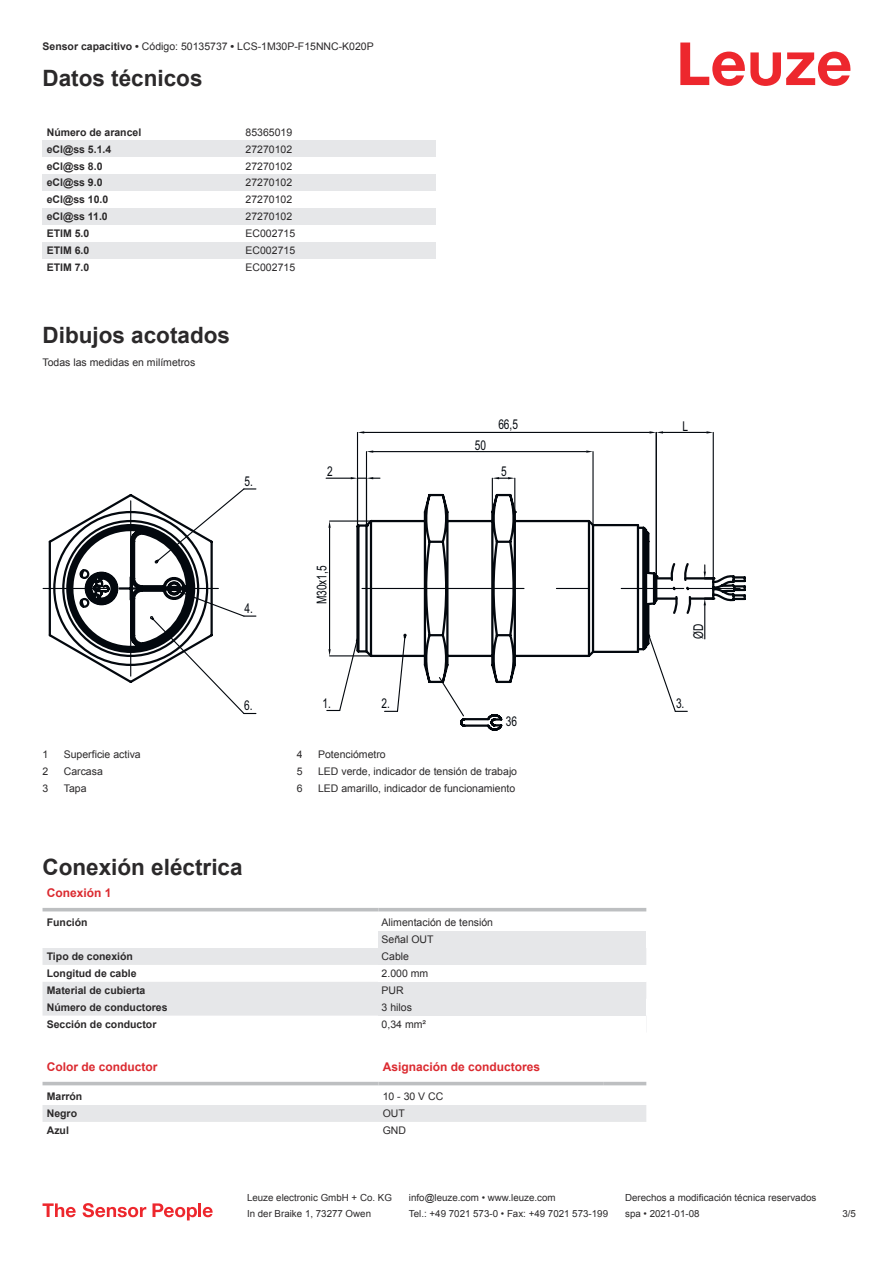
<style>
.page{position:relative;width:893px;height:1263px;background:#fff}
.page>*{position:absolute;margin:0;border:0;box-sizing:border-box;transform-origin:0 0}
.t1{font:700 22.5px "Arial";color:#2b292a}
.t2{font:13.5px "Arial";color:#03080e;scale:.75 1}
.t3{font:700 12px "Arial";color:#db2a30}
.t4{font:10.5px/17px "Arial";color:#2b292a}
.t5{font:700 10.5px "Arial";color:#2b292a}
.t6{font:9.75px "Arial";color:#2b292a}
.s1{font-weight:700}
</style>
<div class="page">
<svg style="left:680px;top:43px;width:170px;height:43px"></svg>
<div style="left:43px;top:140px;width:199px;height:17px;background:#e6e7e9"></div>
<div style="left:242px;top:140px;width:194px;height:17px;background:#e6e7e9"></div>
<div style="left:43px;top:174px;width:199px;height:17px;background:#e6e7e9"></div>
<div style="left:242px;top:174px;width:194px;height:17px;background:#e6e7e9"></div>
<div style="left:43px;top:208px;width:199px;height:17px;background:#e6e7e9"></div>
<div style="left:242px;top:208px;width:194px;height:17px;background:#e6e7e9"></div>
<div style="left:43px;top:242px;width:199px;height:17px;background:#e6e7e9"></div>
<div style="left:242px;top:242px;width:194px;height:17px;background:#e6e7e9"></div>
<svg style="left:43px;top:911px;width:603px;height:1px"></svg>
<svg style="left:43px;top:948px;width:335px;height:68px;fill:#e6e7e9"></svg>
<hr style="left:43px;top:908px;width:335px;height:3px;background:#bdbfc1">
<hr style="left:378px;top:908px;width:268px;height:3px;background:#bdbfc1">
<div style="left:378px;top:931px;width:268px;height:17px;background:#e6e7e9"></div>
<div style="left:378px;top:948px;width:268px;height:17px;background:#e6e7e9"></div>
<div style="left:378px;top:982px;width:268px;height:17px;background:#e6e7e9"></div>
<div style="left:378px;top:999px;width:268px;height:16px;background:#e6e7e9"></div>
<svg style="left:43px;top:1081px;width:603px;height:5px"></svg>
<div style="left:43px;top:1105px;width:603px;height:17px;background:#e6e7e9"></div>
<hr style="left:43px;top:1082px;width:335px;height:3px;background:#bdbfc1">
<hr style="left:378px;top:1082px;width:226px;height:3px;background:#bdbfc1">
<hr style="left:604px;top:1082px;width:42px;height:3px;background:#bdbfc1">
<svg style="left:43px;top:1203px;width:33px;height:14px"></svg>
<svg style="left:83px;top:1203px;width:63px;height:14px"></svg>
<svg style="left:153px;top:1203px;width:44px;height:17px"></svg>
<hr style="left:198px;top:1203px;width:3px;height:14px;background:#ed272d">
<svg style="left:203px;top:1207px;width:10px;height:10px"></svg>
<svg style="left:443px;top:685px;width:15px;height:23px"></svg>
<svg style="left:458px;top:525px;width:288px;height:206px"></svg>
<svg style="left:356px;top:492px;width:302px;height:193px"></svg>
<hr style="left:647px;top:541px;width:2px;height:32px;background:#03080e">
<hr style="left:588px;top:521px;width:2px;height:135px;background:#03080e">
<hr style="left:370px;top:521px;width:2px;height:135px;background:#03080e">
<hr style="left:365px;top:525px;width:3px;height:126px;background:#03080e">
<hr style="left:592px;top:525px;width:2px;height:127px;background:#03080e">
<hr style="left:637px;top:525px;width:2px;height:127px;background:#03080e">
<hr style="left:357px;top:525px;width:3px;height:126px;background:#03080e">
<hr style="left:356px;top:526px;width:3px;height:124px;background:#03080e">
<hr style="left:642px;top:528px;width:2px;height:121px;background:#03080e">
<hr style="left:643px;top:528px;width:2px;height:121px;background:#03080e">
<hr style="left:646px;top:604px;width:2px;height:31px;background:#03080e">
<hr style="left:646px;top:541px;width:2px;height:32px;background:#03080e">
<svg style="left:646px;top:532px;width:3px;height:9px"></svg>
<svg style="left:326px;top:477px;width:54px;height:2px"></svg>
<hr style="left:366px;top:452px;width:1px;height:73px;background:#03080e">
<hr style="left:592px;top:452px;width:2px;height:73px;background:#03080e">
<hr style="left:373px;top:451px;width:213px;height:1px;background:#03080e">
<svg style="left:366px;top:450px;width:7px;height:3px"></svg>
<svg style="left:586px;top:450px;width:7px;height:3px"></svg>
<hr style="left:357px;top:432px;width:1px;height:94px;background:#03080e">
<hr style="left:364px;top:432px;width:285px;height:1px;background:#03080e">
<hr style="left:656px;top:432px;width:1px;height:144px;background:#03080e">
<hr style="left:713px;top:432px;width:1px;height:146px;background:#03080e">
<hr style="left:663px;top:432px;width:43px;height:1px;background:#03080e">
<svg style="left:649px;top:431px;width:14px;height:2px"></svg>
<svg style="left:706px;top:431px;width:7px;height:2px"></svg>
<hr style="left:514px;top:478px;width:1px;height:34px;background:#03080e">
<hr style="left:492px;top:478px;width:1px;height:34px;background:#03080e">
<svg style="left:492px;top:477px;width:23px;height:2px"></svg>
<hr style="left:330px;top:520px;width:41px;height:2px;background:#03080e">
<hr style="left:330px;top:655px;width:41px;height:1px;background:#03080e">
<hr style="left:329px;top:528px;width:1px;height:121px;background:#03080e">
<svg style="left:328px;top:521px;width:3px;height:7px"></svg>
<hr style="left:704px;top:605px;width:1px;height:34px;background:#03080e">
<svg style="left:367px;top:520px;width:5px;height:7px"></svg>
<svg style="left:362px;top:561px;width:378px;height:55px"></svg>
<svg style="left:327px;top:635px;width:31px;height:77px"></svg>
<svg style="left:385px;top:634px;width:22px;height:78px"></svg>
<svg style="left:646px;top:631px;width:41px;height:82px"></svg>
<svg style="left:47px;top:488px;width:209px;height:227px"></svg>
<hr style="left:130px;top:501px;width:1px;height:65px;background:#03080e">
<hr style="left:43px;top:588px;width:65px;height:1px;background:#03080e">
<hr style="left:130px;top:611px;width:1px;height:65px;background:#03080e">
<hr style="left:153px;top:588px;width:65px;height:1px;background:#03080e">
<p class="t4" style="left:43px;top:39px;width:333px"><span class="s1">Sensor capacitivo •</span> Código: 50135737 <span class="s1">•</span> LCS-1M30P-F15NNC-K020P</p>
<h1 class="t1" style="left:43px;top:69px;width:162px">Datos técnicos</h1>
<p class="t5" style="left:47px;top:128px;width:96px">Número de arancel</p>
<p class="t4" style="left:246px;top:125px;width:48px">85365019</p>
<p class="t5" style="left:47px;top:145px;width:66px">eCl@ss 5.1.4</p>
<p class="t4" style="left:246px;top:141px;width:48px">27270102</p>
<p class="t5" style="left:47px;top:162px;width:57px">eCl@ss 8.0</p>
<p class="t4" style="left:246px;top:158px;width:48px">27270102</p>
<p class="t5" style="left:47px;top:179px;width:57px">eCl@ss 9.0</p>
<p class="t4" style="left:246px;top:175px;width:48px">27270102</p>
<p class="t5" style="left:47px;top:195px;width:63px">eCl@ss 10.0</p>
<p class="t4" style="left:246px;top:192px;width:48px">27270102</p>
<p class="t5" style="left:47px;top:212px;width:63px">eCl@ss 11.0</p>
<p class="t4" style="left:246px;top:209px;width:48px">27270102</p>
<p class="t5" style="left:47px;top:229px;width:44px">ETIM 5.0</p>
<p class="t4" style="left:246px;top:226px;width:51px">EC002715</p>
<p class="t5" style="left:47px;top:246px;width:44px">ETIM 6.0</p>
<p class="t4" style="left:246px;top:243px;width:51px">EC002715</p>
<p class="t5" style="left:47px;top:263px;width:44px">ETIM 7.0</p>
<p class="t4" style="left:246px;top:260px;width:51px">EC002715</p>
<h1 class="t1" style="left:43px;top:326px;width:189px">Dibujos acotados</h1>
<p class="t4" style="left:43px;top:354px;width:154px">Todas las medidas en milímetros</p>
<p class="t2" style="left:245px;top:476px;width:13px">5.</p>
<p class="t4" style="left:43px;top:747px;width:7px">1</p>
<p class="t4" style="left:64px;top:747px;width:79px">Superficie activa</p>
<p class="t4" style="left:43px;top:764px;width:7px">2</p>
<p class="t4" style="left:64px;top:764px;width:41px">Carcasa</p>
<p class="t4" style="left:43px;top:781px;width:7px">3</p>
<p class="t4" style="left:64px;top:781px;width:24px">Tapa</p>
<p class="t2" style="left:245px;top:603px;width:13px">4.</p>
<p class="t2" style="left:244px;top:700px;width:13px">6.</p>
<p class="t2" style="left:327px;top:466px;width:9px">2</p>
<p class="t2" style="left:317px;top:604px;width:53px;rotate:-90deg">M30x1,5</p>
<p class="t2" style="left:475px;top:440px;width:17px">50</p>
<p class="t2" style="left:498px;top:419px;width:28px">66,5</p>
<p class="t2" style="left:682px;top:421px;width:9px">L</p>
<p class="t2" style="left:501px;top:466px;width:9px">5</p>
<p class="t2" style="left:693px;top:639px;width:22px;rotate:-90deg">ØD</p>
<p class="t2" style="left:322px;top:698px;width:13px">1.</p>
<p class="t2" style="left:381px;top:698px;width:13px">2.</p>
<p class="t2" style="left:676px;top:698px;width:13px">3.</p>
<p class="t2" style="left:506px;top:716px;width:17px">36</p>
<p class="t4" style="left:297px;top:747px;width:7px">4</p>
<p class="t4" style="left:318px;top:747px;width:69px">Potenciómetro</p>
<p class="t4" style="left:297px;top:764px;width:7px">5</p>
<p class="t4" style="left:318px;top:764px;width:201px">LED verde, indicador de tensión de trabajo</p>
<p class="t4" style="left:297px;top:781px;width:7px">6</p>
<p class="t4" style="left:318px;top:781px;width:199px">LED amarillo, indicador de funcionamiento</p>
<h1 class="t1" style="left:43px;top:858px;width:202px">Conexión eléctrica</h1>
<p class="t3" style="left:47px;top:888px;width:66px">Conexión 1</p>
<p class="t5" style="left:47px;top:918px;width:42px">Función</p>
<p class="t4" style="left:382px;top:915px;width:113px">Alimentación de tensión<br>Señal OUT</p>
<p class="t5" style="left:47px;top:952px;width:88px">Tipo de conexión</p>
<p class="t4" style="left:382px;top:949px;width:29px">Cable</p>
<p class="t5" style="left:47px;top:969px;width:91px">Longitud de cable</p>
<p class="t4" style="left:382px;top:966px;width:48px">2.000 mm</p>
<p class="t5" style="left:47px;top:986px;width:100px">Material de cubierta</p>
<p class="t4" style="left:382px;top:983px;width:24px">PUR</p>
<p class="t5" style="left:47px;top:1003px;width:122px">Número de conductores</p>
<p class="t4" style="left:382px;top:1000px;width:32px">3 hilos</p>
<p class="t5" style="left:47px;top:1020px;width:111px">Sección de conductor</p>
<p class="t4" style="left:382px;top:1016px;width:46px">0,34 mm²</p>
<p class="t3" style="left:47px;top:1062px;width:112px">Color de conductor</p>
<p class="t3" style="left:383px;top:1062px;width:159px">Asignación de conductores</p>
<p class="t5" style="left:47px;top:1092px;width:37px">Marrón</p>
<p class="t4" style="left:383px;top:1089px;width:62px">10 - 30 V CC</p>
<p class="t5" style="left:47px;top:1109px;width:32px">Negro</p>
<p class="t4" style="left:383px;top:1106px;width:24px">OUT</p>
<p class="t5" style="left:47px;top:1126px;width:24px">Azul</p>
<p class="t4" style="left:383px;top:1123px;width:25px">GND</p>
<p class="t6" style="left:247px;top:1194px;width:146px">Leuze electronic GmbH + Co. KG</p>
<p class="t6" style="left:409px;top:1194px;width:148px">info@leuze.com • www.leuze.com</p>
<p class="t6" style="left:625px;top:1194px;width:193px">Derechos a modificación técnica reservados</p>
<p class="t6" style="left:247px;top:1210px;width:126px">In der Braike 1, 73277 Owen</p>
<p class="t6" style="left:409px;top:1210px;width:201px">Tel.: +49 7021 573-0 • Fax: +49 7021 573-199</p>
<p class="t6" style="left:625px;top:1210px;width:76px">spa • 2021-01-08</p>
<p class="t6" style="left:842px;top:1210px;width:15px">3 /5</p>
</div>
